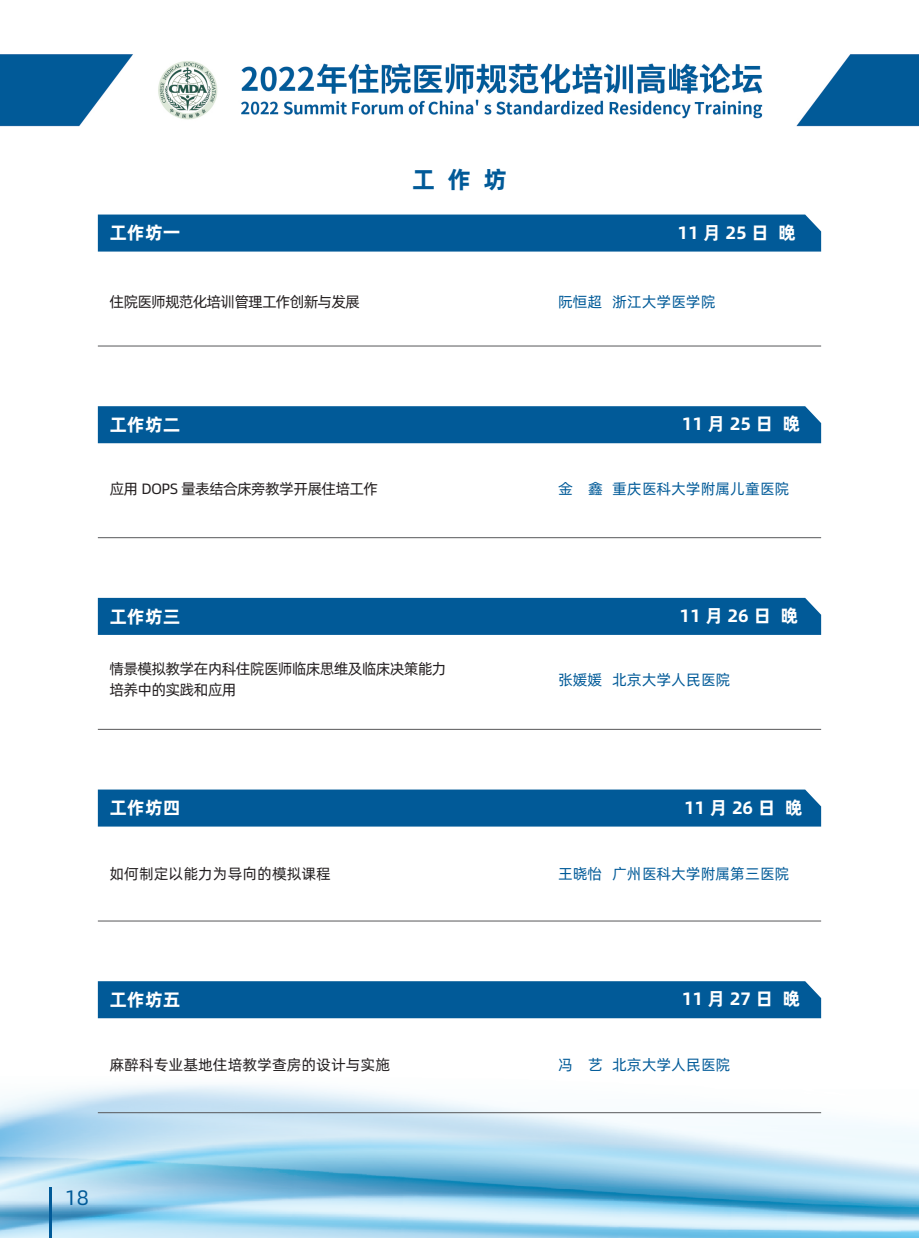
<style>
.page{position:relative;width:919px;height:1238px;background:#fff}
.page>*{position:absolute;margin:0;border:0;box-sizing:border-box;transform-origin:0 0}
.t1{font:24px "Alibaba Pu Hui Ti B";color:#015a98}
.t2{font:21px "Alibaba Pu Hui Ti R";color:#015a98}
.t3{font:18px "Alibaba Pu Hui Ti B";color:#fff}
.t4{font:15px/21px "Alibaba Pu Hui Ti R";letter-spacing:-.05em;color:#231f20}
.t5{font:15px "Alibaba Pu Hui Ti R";color:#015a98}
.t6{font:15px "Alibaba Pu Hui Ti R";color:#231f20}
</style>
<div class="page">
<img style="left:0;top:54px;width:918px;height:1183px">
<hr style="left:49px;top:1186px;width:2px;height:51px;background:#015a98">
<div style="left:98px;top:214px;width:723px;height:37px;background:#015a98"></div>
<hr style="left:98px;top:346px;width:723px;height:1px;background:#57585a">
<div style="left:98px;top:406px;width:723px;height:37px;background:#015a98"></div>
<hr style="left:98px;top:537px;width:723px;height:1px;background:#57585a">
<div style="left:98px;top:598px;width:723px;height:37px;background:#015a98"></div>
<hr style="left:98px;top:729px;width:723px;height:1px;background:#57585a">
<div style="left:98px;top:789px;width:723px;height:37px;background:#015a98"></div>
<hr style="left:98px;top:920px;width:723px;height:1px;background:#57585a">
<div style="left:98px;top:981px;width:723px;height:37px;background:#015a98"></div>
<hr style="left:98px;top:1112px;width:723px;height:1px;background:#57585a">
<p class="t3" style="left:109px;top:219px;width:72px">工作坊一</p>
<p class="t4" style="left:109px;top:290px;width:252px">住院医师规范化培训管理工作创新与发展</p>
<h1 class="t1" style="left:411px;top:161px;width:97px">工 作 坊</h1>
<p class="t3" style="left:109px;top:410px;width:72px">工作坊二</p>
<p class="t4" style="left:109px;top:477px;width:270px">应用 DOPS 量表结合床旁教学开展住培工作</p>
<p class="t3" style="left:109px;top:602px;width:72px">工作坊三</p>
<p class="t4" style="left:109px;top:657px;width:338px">情景模拟教学在内科住院医师临床思维及临床决策能力培养中的实践和应用</p>
<p class="t3" style="left:109px;top:793px;width:72px">工作坊四</p>
<p class="t6" style="left:109px;top:861px;width:223px">如何制定以能力为导向的模拟课程</p>
<p class="t3" style="left:109px;top:985px;width:72px">工作坊五</p>
<p class="t6" style="left:109px;top:1053px;width:282px">麻醉科专业基地住培教学查房的设计与实施</p>
<h2 class="t2" style="left:65px;top:1181px;width:26px">18</h2>
<p class="t3" style="left:677px;top:218px;width:120px">11月25日 晚</p>
<p class="t5" style="left:558px;top:290px;width:159px">阮恒超 浙江大学医学院</p>
<p class="t3" style="left:681px;top:410px;width:120px">11月25日 晚</p>
<p class="t5" style="left:558px;top:477px;width:233px">金 鑫 重庆医科大学附属儿童医院</p>
<p class="t3" style="left:679px;top:601px;width:120px">11月26日 晚</p>
<p class="t5" style="left:558px;top:668px;width:174px">张媛媛 北京大学人民医院</p>
<p class="t3" style="left:684px;top:793px;width:120px">11月26日 晚</p>
<p class="t5" style="left:558px;top:861px;width:233px">王晓怡 广州医科大学附属第三医院</p>
<p class="t3" style="left:681px;top:984px;width:120px">11月27日 晚</p>
<p class="t5" style="left:558px;top:1053px;width:174px">冯 艺 北京大学人民医院</p>
</div>
